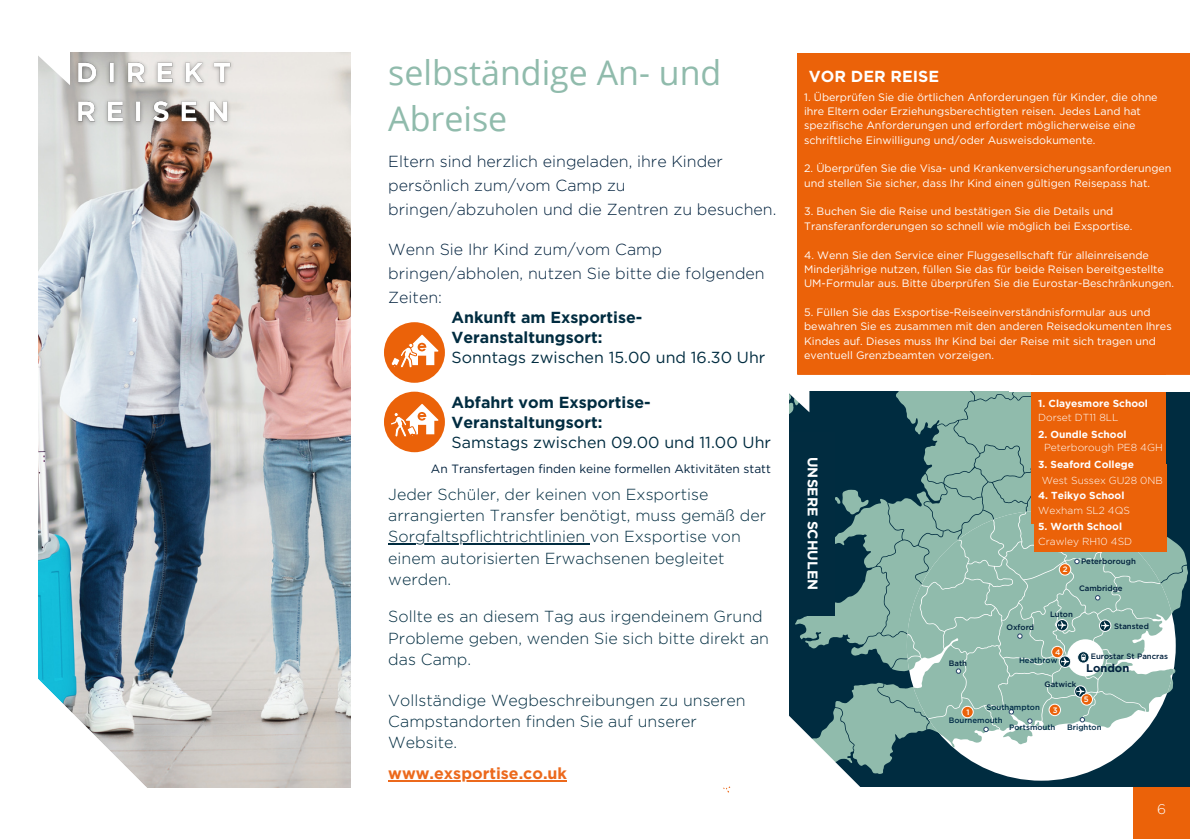
<style>
.page{position:relative;width:1190px;height:839px;background:#fff}
.page>*{position:absolute;margin:0;border:0;box-sizing:border-box;transform-origin:0 0}
.t1{font:34px/46.4px "Open Sans";color:#90bbac}
.t2{font:300 16px/21.4px "Gotham";color:#012c40}
.t3{font:300 16px/24px "Gotham";color:#00213d}
.t4{font:700 16px/20px "Gotham";color:#012c40}
.t5{font:16px "Gotham";color:#012c40}
.t6{font:700 16px "Gotham";color:#ec691c}
.t7{font:700 16px "Gotham";color:#fff}
.t8{font:700 14px "Gotham";color:#fff}
.t9{font:300 14px "Gotham";color:#fff}
.t10{font:12px "Gotham";color:#00213d}
.t11{font:700 11.2px "Gotham";color:#00213d}
.t12{font:10.8px/14.4px "Gotham";color:#fff}
.t13{font:700 10.2px "Gotham";color:#fff}
.t14{font:300 10.2px "Gotham";color:#fff}
.t15{font:500 7.8px "Gotham";color:#00213d}
.t16{font:500 7.8px "Gotham";color:#002c47}
.t17{font:500 7.8px "Gotham";color:#fff}
</style>
<div class="page">
<img style="left:39px;top:52px;width:312px;height:735px">
<svg style="left:38px;top:52px;width:32px;height:33px"></svg>
<svg style="left:38px;top:616px;width:131px;height:172px"></svg>
<img style="left:69px;top:54px;width:171px;height:78px">
<div style="left:1133px;top:782px;width:57px;height:56px;background:#eb6209"></div>
<svg style="left:723px;top:786px;width:7px;height:6px"></svg>
<div style="left:797px;top:53px;width:393px;height:322px;background:#eb6209"></div>
<div style="left:384px;top:391px;width:61px;height:61px;background:#eb6209;border-radius:50%"></div>
<svg style="left:391px;top:404px;width:48px;height:33px"></svg>
<div style="left:384px;top:322px;width:61px;height:61px;background:#eb6209;border-radius:50%"></div>
<svg style="left:390px;top:334px;width:49px;height:34px"></svg>
<hr style="left:388px;top:543px;width:202px;height:2px;background:#012c40">
<hr style="left:388px;top:780px;width:179px;height:1px;background:#ec691c">
<svg style="left:789px;top:369px;width:399px;height:418px;background:#889282"></svg>
<div style="left:789px;top:431px;width:46px;height:184px;background:#012c40"></div>
<div style="left:1009px;top:375px;width:181px;height:17px;background:#fff"></div>
<p class="t1" style="left:388px;top:48px;width:334px">selbständige An- und<br>Abreise</p>
<p class="t3" style="left:388px;top:149px;width:390px">Eltern sind herzlich eingeladen, ihre Kinder persönlich zum/vom Camp zu bringen/abzuholen und die Zentren zu besuchen.</p>
<p class="t3" style="left:388px;top:237px;width:378px">Wenn Sie Ihr Kind zum/vom Camp bringen/abholen, nutzen Sie bitte die folgenden<br>Zeiten:</p>
<p class="t4" style="left:451px;top:307px;width:192px">Ankunft am Exsportise-<br>Veranstaltungsort:</p>
<p class="t5" style="left:451px;top:347px;width:315px">Sonntags zwischen 15.00 und 16.30 Uhr</p>
<p class="t4" style="left:451px;top:392px;width:201px">Abfahrt vom Exsportise-</p>
<p class="t4" style="left:451px;top:412px;width:152px">Veranstaltungsort:</p>
<p class="t5" style="left:451px;top:432px;width:321px">Samstags zwischen 09.00 und 11.00 Uhr</p>
<p class="t10" style="left:431px;top:462px;width:342px">An Transfertagen finden keine formellen Aktivitäten statt</p>
<p class="t2" style="left:388px;top:483px;width:379px">Jeder Schüler, der keinen von Exsportise arrangierten Transfer benötigt, muss gemäß der Sorgfaltspflichtrichtlinien von Exsportise von einem autorisierten Erwachsenen begleitet werden.</p>
<p class="t2" style="left:388px;top:606px;width:382px">Sollte es an diesem Tag aus irgendeinem Grund<br>Probleme geben, wenden Sie sich bitte direkt an das Camp.</p>
<p class="t2" style="left:388px;top:689px;width:359px">Vollständige Wegbeschreibungen zu unseren<br>Campstandorten finden Sie auf unserer<br>Website.</p>
<p class="t6" style="left:388px;top:763px;width:180px">www.exsportise.co.uk</p>
<p class="t7" style="left:809px;top:66px;width:132px">VOR DER REISE</p>
<p class="t12" style="left:804px;top:89px;width:355px">1. Überprüfen Sie die örtlichen Anforderungen für Kinder, die ohne ihre Eltern oder Erziehungsberechtigten reisen. Jedes Land hat spezifische Anforderungen und erfordert möglicherweise eine schriftliche Einwilligung und/oder Ausweisdokumente.</p>
<p class="t12" style="left:804px;top:161px;width:369px">2. Überprüfen Sie die Visa- und Krankenversicherungsanforderungen und stellen Sie sicher, dass Ihr Kind einen gültigen Reisepass hat.</p>
<p class="t12" style="left:804px;top:204px;width:330px">3. Buchen Sie die Reise und bestätigen Sie die Details und<br>Transferanforderungen so schnell wie möglich bei Exsportise.</p>
<p class="t12" style="left:804px;top:247px;width:371px">4. Wenn Sie den Service einer Fluggesellschaft für alleinreisende<br>Minderjährige nutzen, füllen Sie das für beide Reisen bereitgestellte<br>UM-Formular aus. Bitte überprüfen Sie die Eurostar-Beschränkungen.</p>
<p class="t12" style="left:804px;top:305px;width:369px">5. Füllen Sie das Exsportise-Reiseeinverständnisformular aus und bewahren Sie es zusammen mit den anderen Reisedokumenten Ihres Kindes auf. Dieses muss Ihr Kind bei der Reise mit sich tragen und eventuell Grenzbeamten vorzeigen.</p>
<p class="t8" style="left:821px;top:457px;width:135px;rotate:90deg">UNSERE SCHULEN</p>
<p class="t13" style="left:1038px;top:397px;width:111px">1. Clayesmore School</p>
<p class="t14" style="left:1038px;top:411px;width:82px">Dorset DT11 8LL</p>
<p class="t13" style="left:1038px;top:428px;width:90px">2. Oundle School</p>
<p class="t14" style="left:1044px;top:441px;width:120px">Peterborough PE8 4GH</p>
<p class="t13" style="left:1038px;top:458px;width:97px">3. Seaford College</p>
<p class="t14" style="left:1042px;top:474px;width:123px">West Sussex GU28 0NB</p>
<p class="t13" style="left:1038px;top:489px;width:88px">4. Teikyo School</p>
<p class="t14" style="left:1038px;top:504px;width:93px">Wexham SL2 4QS</p>
<p class="t13" style="left:1038px;top:520px;width:85px">5. Worth School</p>
<p class="t14" style="left:1038px;top:535px;width:96px">Crawley RH10 4SD</p>
<p class="t15" style="left:949px;top:659px;width:20px">Bath</p>
<p class="t15" style="left:1081px;top:558px;width:56px">Peterborough</p>
<p class="t17" style="left:1063px;top:565px;width:6px">2</p>
<p class="t15" style="left:1050px;top:610px;width:24px">Luton</p>
<p class="t15" style="left:1079px;top:585px;width:45px">Cambridge</p>
<p class="t15" style="left:1006px;top:624px;width:29px">Oxford</p>
<p class="t17" style="left:1055px;top:648px;width:7px">4</p>
<p class="t16" style="left:1019px;top:657px;width:40px">Heathrow</p>
<p class="t15" style="left:1044px;top:680px;width:33px">Gatwick</p>
<p class="t15" style="left:1114px;top:622px;width:36px">Stansted</p>
<p class="t15" style="left:1091px;top:652px;width:79px">Eurostar St Pancras</p>
<p class="t11" style="left:1086px;top:660px;width:45px">London</p>
<p class="t17" style="left:1084px;top:695px;width:6px">5</p>
<p class="t16" style="left:986px;top:703px;width:55px">Southampton</p>
<p class="t16" style="left:949px;top:717px;width:55px">Bournemouth</p>
<p class="t16" style="left:1009px;top:723px;width:48px">Portsmouth</p>
<p class="t16" style="left:1067px;top:723px;width:36px">Brighton</p>
<p class="t17" style="left:966px;top:708px;width:5px">1</p>
<p class="t17" style="left:1053px;top:706px;width:6px">3</p>
<p class="t9" style="left:1157px;top:801px;width:10px">6</p>
</div>
